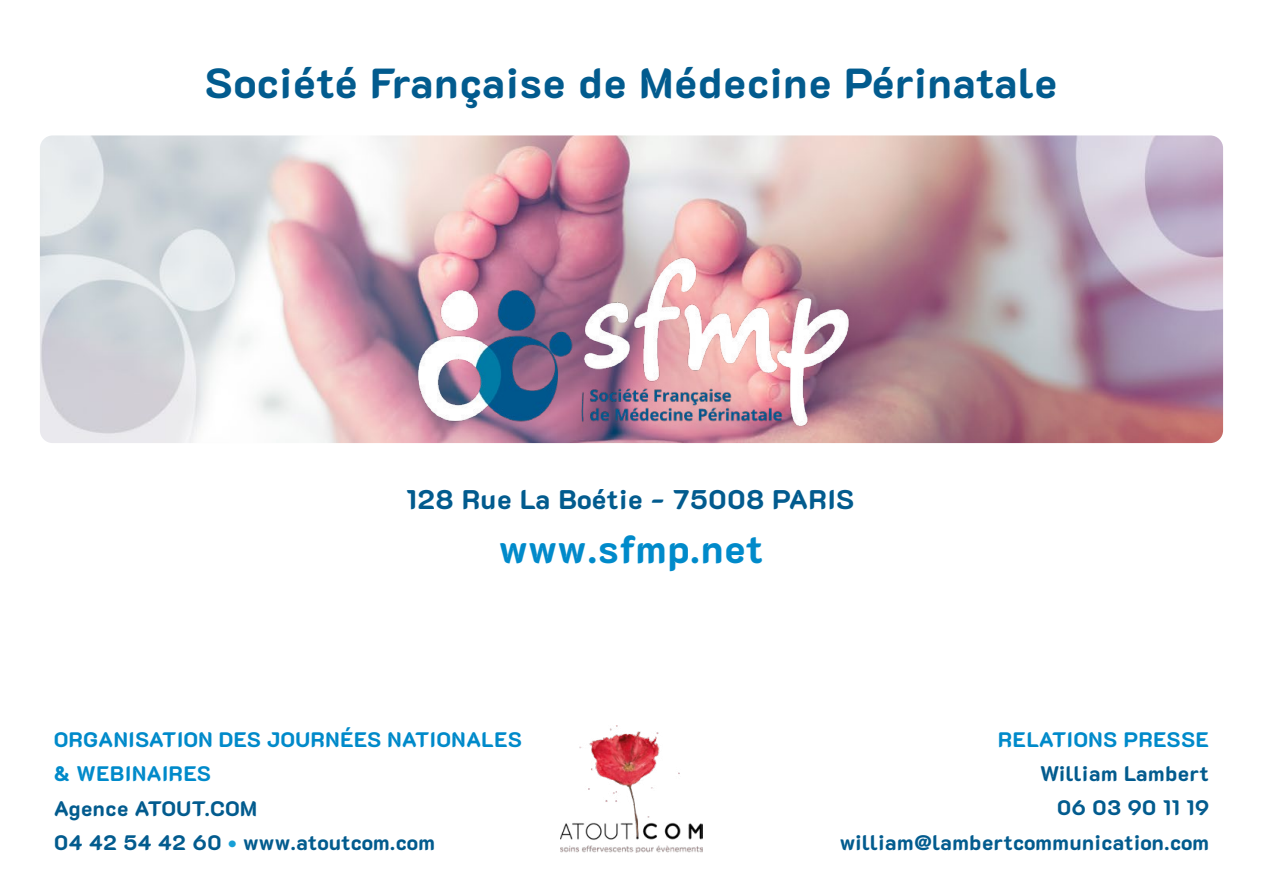
<style>
.page{position:relative;width:1263px;height:893px;background:#fff}
.page>*{position:absolute;margin:0;border:0;box-sizing:border-box;transform-origin:0 0}
.t1{font:800 42px "K2 D";letter-spacing:.03em;color:#025b8e}
.t2{font:800 39.15px "K2 D";letter-spacing:.005em;color:#008aca}
.t3{font:800 27px "K2 D";letter-spacing:.03em;color:#025b8e}
.t4{font:800 21px/34px "K2 D";letter-spacing:.03em;color:#008aca}
.t5{font:800 21px/34px "K2 D";letter-spacing:.03em;color:#025b8e;text-align:right}
.t6{font:800 21px/34px "K2 D";letter-spacing:.005em;color:#025b8e}
.s1{color:#179fd6}
</style>
<div class="page">
<img style="left:40px;top:135px;width:1183px;height:308px">
<img style="left:401px;top:246px;width:460px;height:197px">
<img style="left:561px;top:725px;width:141px;height:128px">
<h1 class="t1" style="left:205px;top:59px;width:853px">Société Française de Médecine Périnatale</h1>
<p class="t3" style="left:407px;top:484px;width:449px">128 Rue La Boétie - 75008 PARIS</p>
<h2 class="t2" style="left:499px;top:526px;width:266px">www.sfmp.net</h2>
<p class="t4" style="left:54px;top:723px;width:469px">ORGANISATION DES JOURNÉES NATIONALES &amp; WEBINAIRES</p>
<p class="t6" style="left:54px;top:791px;width:382px">Agence ATOUT.COM<br>04 42 54 42 60 <span class="s1">∙</span> www.atoutcom.com</p>
<p class="t4" style="left:998px;top:723px;width:212px">RELATIONS PRESSE</p>
<p class="t5" style="left:840px;top:757px;width:371px">William Lambert<br>06 03 90 11 19 william@lambertcommunication.com</p>
</div>
